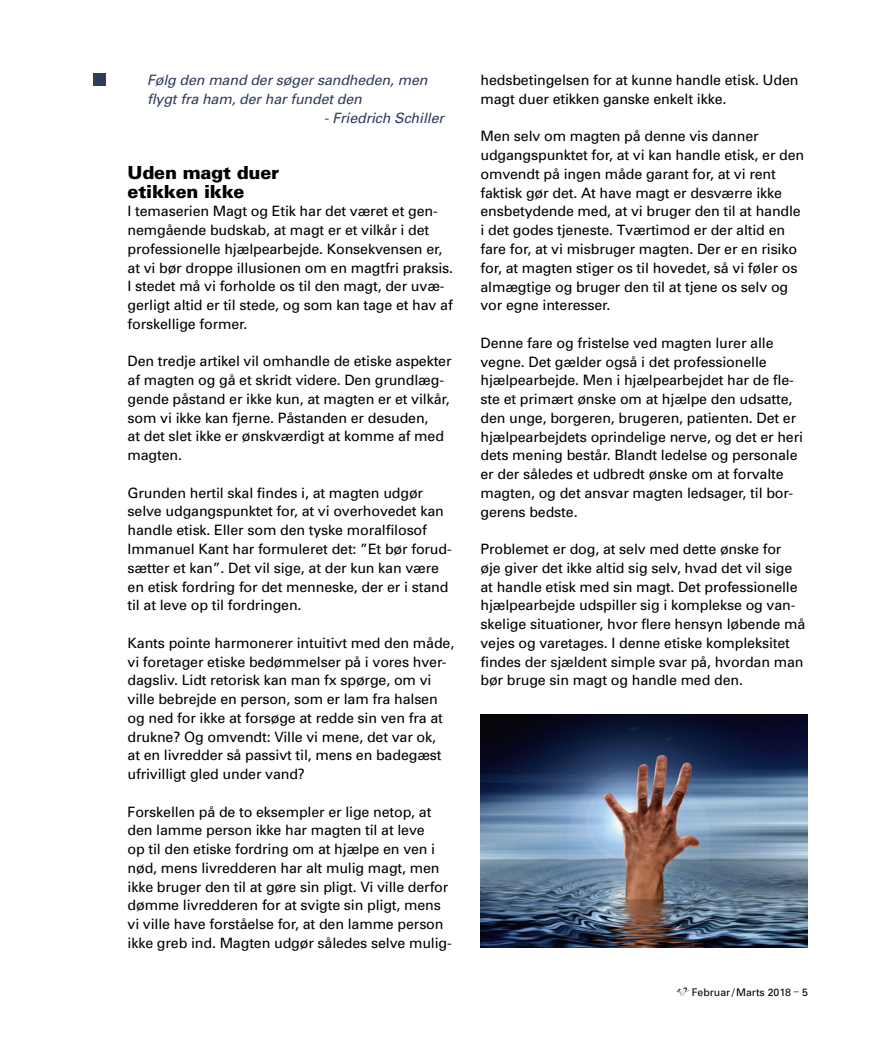
<style>
.page{position:relative;width:893px;height:1042px;background:#fff}
.page>*{position:absolute;margin:0;border:0;box-sizing:border-box;transform-origin:0 0}
.t1{font:900 18px/18.8px "Univers";letter-spacing:-.01em;color:#000}
.t2{font:14.25px/18.8px "Univers";letter-spacing:-.01em;color:#000}
.t3{font:italic 14.25px/18.8px "Univers";letter-spacing:-.01em;color:#313c5c}
.t4{font:10.5px "Univers";color:#000}
.s1{font-size:7.8px}
</style>
<div class="page">
<div style="left:94px;top:73px;width:12px;height:12px;background:#313c5c"></div>
<img style="left:480px;top:714px;width:328px;height:234px">
<svg style="left:677px;top:987px;width:12px;height:8px"></svg>
<p class="t3" style="left:147px;top:70px;width:282px">Følg den mand der søger sandheden, men flygt fra ham, der har fundet den</p>
<p class="t3" style="left:324px;top:108px;width:122px">- Friedrich Schiller</p>
<p class="t1" style="left:128px;top:163px;width:153px">Uden magt duer etikken ikke</p>
<p class="t2" style="left:128px;top:202px;width:327px">I temaserien Magt og Etik har det været et gen&shy;nemgående budskab, at magt er et vilkår i det professionelle hjælpearbejde. Konsekvensen er, at vi bør droppe illusionen om en magtfri praksis.<br>I stedet må vi forholde os til den magt, der uvæ&shy;gerligt altid er til stede, og som kan tage et hav af forskellige former.</p>
<p class="t2" style="left:128px;top:352px;width:326px">Den tredje artikel vil omhandle de etiske aspekter af magten og gå et skridt videre. Den grundlæg&shy;gende påstand er ikke kun, at magten er et vilkår, som vi ikke kan fjerne. Påstanden er desuden,<br>at det slet ikke er ønskværdigt at komme af med magten.</p>
<p class="t2" style="left:128px;top:483px;width:326px">Grunden hertil skal findes i, at magten udgør selve udgangspunktet for, at vi overhovedet kan handle etisk. Eller som den tyske moralfilosof Immanuel Kant har formuleret det: ”Et bør forud&shy;sætter et kan”. Det vil sige, at der kun kan være en etisk fordring for det menneske, der er i stand til at leve op til fordringen.</p>
<p class="t2" style="left:128px;top:633px;width:328px">Kants pointe harmonerer intuitivt med den måde, vi foretager etiske bedømmelser på i vores hver&shy;dagsliv. Lidt retorisk kan man fx spørge, om vi ville bebrejde en person, som er lam fra halsen og ned for ikke at forsøge at redde sin ven fra at drukne? Og omvendt: Ville vi mene, det var ok,<br>at en livredder så passivt til, mens en badegæst ufrivilligt gled under vand?</p>
<p class="t2" style="left:128px;top:802px;width:326px">Forskellen på de to eksempler er lige netop, at den lamme person ikke har magten til at leve<br>op til den etiske fordring om at hjælpe en ven i nød, mens livredderen har alt mulig magt, men ikke bruger den til at gøre sin pligt. Vi ville derfor dømme livredderen for at svigte sin pligt, mens vi ville have forståelse for, at den lamme person ikke greb ind. Magten udgør således selve mulig-</p>
<p class="t2" style="left:480px;top:70px;width:320px">hedsbetingelsen for at kunne handle etisk. Uden magt duer etikken ganske enkelt ikke.</p>
<p class="t2" style="left:480px;top:127px;width:325px">Men selv om magten på denne vis danner udgangspunktet for, at vi kan handle etisk, er den omvendt på ingen måde garant for, at vi rent faktisk gør det. At have magt er desværre ikke ensbetydende med, at vi bruger den til at handle i det godes tjeneste. Tværtimod er der altid en fare for, at vi misbruger magten. Der er en risiko for, at magten stiger os til hovedet, så vi føler os almægtige og bruger den til at tjene os selv og vor egne interesser.</p>
<p class="t2" style="left:480px;top:333px;width:324px">Denne fare og fristelse ved magten lurer alle vegne. Det gælder også i det professionelle hjælpearbejde. Men i hjælpearbejdet har de fle&shy;ste et primært ønske om at hjælpe den udsatte, den unge, borgeren, brugeren, patienten. Det er hjælpearbejdets oprindelige nerve, og det er heri dets mening består. Blandt ledelse og personale er der således et udbredt ønske om at forvalte magten, og det ansvar magten ledsager, til bor&shy;gerens bedste.</p>
<p class="t2" style="left:480px;top:539px;width:326px">Problemet er dog, at selv med dette ønske for<br>øje giver det ikke altid sig selv, hvad det vil sige at handle etisk med sin magt. Det professionelle hjælpearbejde udspiller sig i komplekse og van&shy;skelige situationer, hvor flere hensyn løbende må vejes og varetages. I denne etiske kompleksitet findes der sjældent simple svar på, hvordan man bør bruge sin magt og handle med den.</p>
<p class="t4" style="left:692px;top:985px;width:118px">Februar/Marts 2018 <span class="s1">–</span> 5</p>
</div>
